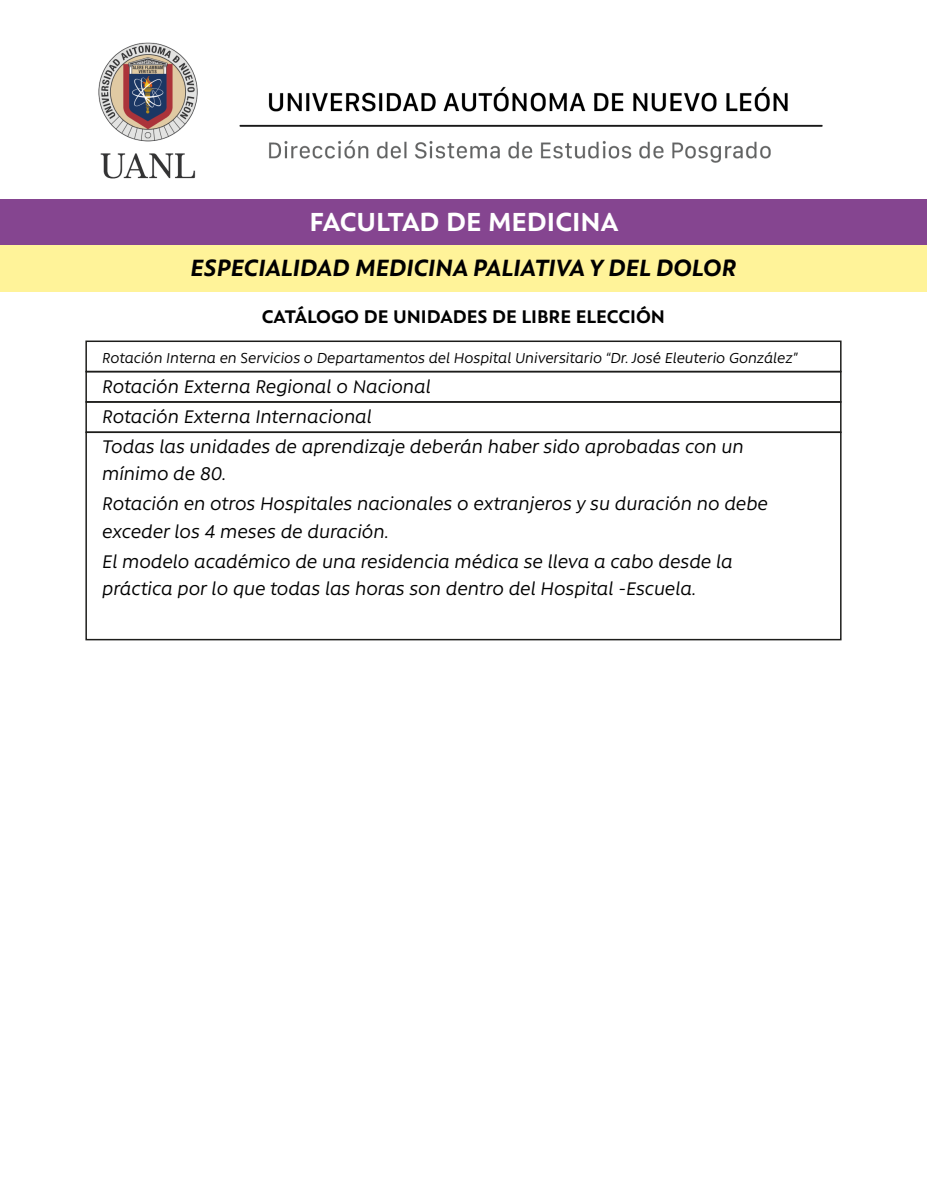
<style>
.page{position:relative;width:927px;height:1197px;background:#fff}
.page>*{position:absolute;margin:0;border:0;box-sizing:border-box;transform-origin:0 0}
.t1{font:700 30px "Rawson Pro";color:#fff}
.t2{font:italic 700 27px "Rawson Pro";color:#000}
.t3{font:italic 21px/30.2px "Rawson Pro";color:#000}
.t4{font:700 21px "Rawson Pro";color:#000}
.t5{font:italic 16.5px "Rawson Pro";color:#000}
</style>
<div class="page">
<img style="left:98px;top:42px;width:725px;height:137px">
<div style="left:0;top:199px;width:927px;height:46px;background:#854590"></div>
<div style="left:0;top:245px;width:927px;height:47px;background:#fff399"></div>
<div style="left:85px;top:340px;width:756px;height:32px;border:2px solid #1d1d1b"></div>
<div style="left:85px;top:371px;width:756px;height:32px;border:2px solid #1d1d1b"></div>
<div style="left:85px;top:401px;width:756px;height:32px;border:2px solid #1d1d1b"></div>
<div style="left:85px;top:431px;width:756px;height:209px;border:2px solid #1d1d1b"></div>
<h1 class="t1" style="left:309px;top:204px;width:310px">FACULTAD DE MEDICINA</h1>
<p class="t2" style="left:190px;top:252px;width:547px">ESPECIALIDAD MEDICINA PALIATIVA Y DEL DOLOR</p>
<p class="t4" style="left:262px;top:304px;width:405px">CATÁLOGO DE UNIDADES DE LIBRE ELECCIÓN</p>
<p class="t5" style="left:102px;top:348px;width:697px">Rotación Interna en Servicios o Departamentos del Hospital Universitario “Dr. José Eleuterio González”</p>
<p class="t3" style="left:102px;top:371px;width:643px">Rotación Externa Regional o Nacional<br>Rotación Externa Internacional<br>Todas las unidades de aprendizaje deberán haber sido aprobadas con un</p>
<p class="t3" style="left:102px;top:458px;width:667px">mínimo de 80.<br>Rotación en otros Hospitales nacionales o extranjeros y su duración no debe</p>
<p class="t3" style="left:102px;top:516px;width:632px">exceder los 4 meses de duración.<br>El modelo académico de una residencia médica se lleva a cabo desde la</p>
<p class="t3" style="left:102px;top:573px;width:595px">práctica por lo que todas las horas son dentro del Hospital -Escuela.</p>
</div>
